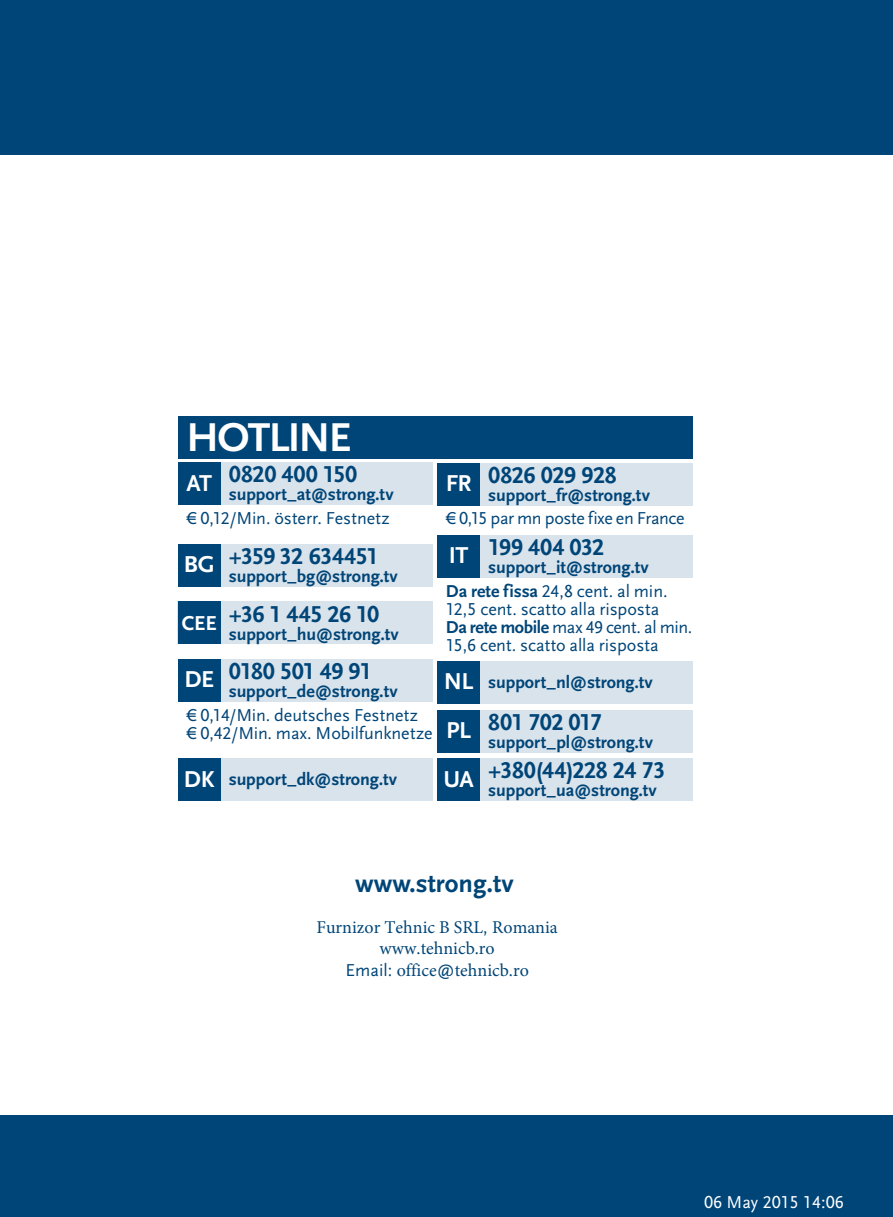
<style>
.page{position:relative;width:893px;height:1217px;background:#fff}
.page>*{position:absolute;margin:0;border:0;box-sizing:border-box;transform-origin:0 0}
.t1{font:700 42px "Scala Sans LF";letter-spacing:-.04em;color:#fff}
.t2{font:700 26.7px "Scala Sans LF";color:#004578}
.t3{font:700 24px "Scala Sans LF";letter-spacing:-.015em;color:#004578}
.t4{font:700 21px "Scala Sans LF";color:#fff}
.t5{font:700 18px/24px "Scala Sans LF";letter-spacing:-.005em;color:#004578}
.t6{font:18px/18px "Scala Sans LF";letter-spacing:-.005em;color:#004578}
.t7{font:18px/21.6px "Minion Pro";color:#004578;text-align:center}
.t8{font:18px "Scala Sans LF";letter-spacing:-.025em;color:#004578}
.t9{font:18px "Scala Sans LF";color:#fff}
.s1{color:#fff}
.s2{font-size:24px;color:#fff}
.s3{font-weight:400}
.s4{font-weight:700}
.s5{font-family:"Scala Sans LF"}
</style>
<div class="page">
<div style="left:0;top:1114px;width:893px;height:102px;background:#004578"></div>
<div style="left:0;top:1px;width:884px;height:153px;background:#004578"></div>
<div style="left:883px;top:1px;width:10px;height:152px;background:#004578"></div>
<div style="left:178px;top:416px;width:514px;height:42px;background:#004578"></div>
<div style="left:220px;top:544px;width:213px;height:42px;background:#d9e3eb"></div>
<div style="left:178px;top:544px;width:42px;height:42px;background:#004578"></div>
<div style="left:220px;top:758px;width:213px;height:43px;background:#d9e3eb"></div>
<div style="left:178px;top:758px;width:42px;height:43px;background:#004578"></div>
<div style="left:480px;top:661px;width:212px;height:42px;background:#d9e3eb"></div>
<div style="left:437px;top:661px;width:43px;height:42px;background:#004578"></div>
<div style="left:220px;top:462px;width:213px;height:43px;background:#d9e3eb"></div>
<div style="left:178px;top:462px;width:42px;height:43px;background:#004578"></div>
<div style="left:220px;top:659px;width:213px;height:42px;background:#d9e3eb"></div>
<div style="left:178px;top:659px;width:42px;height:42px;background:#004578"></div>
<div style="left:178px;top:601px;width:255px;height:43px;background:#d9e3eb"></div>
<div style="left:178px;top:601px;width:42px;height:43px;background:#004578"></div>
<div style="left:480px;top:709px;width:212px;height:43px;background:#d9e3eb"></div>
<div style="left:437px;top:709px;width:43px;height:43px;background:#004578"></div>
<div style="left:480px;top:758px;width:212px;height:42px;background:#d9e3eb"></div>
<div style="left:437px;top:758px;width:43px;height:42px;background:#004578"></div>
<div style="left:480px;top:462px;width:212px;height:43px;background:#d9e3eb"></div>
<div style="left:437px;top:462px;width:43px;height:43px;background:#004578"></div>
<div style="left:480px;top:535px;width:212px;height:42px;background:#d9e3eb"></div>
<div style="left:437px;top:535px;width:43px;height:42px;background:#004578"></div>
<h1 class="t1" style="left:186px;top:415px;width:166px">HOTLINE</h1>
<h3 class="t3" style="left:186px;top:461px;width:172px"><span class="s1">AT</span> 0820 400 150</h3>
<p class="t5" style="left:229px;top:483px;width:166px">support_at@strong.tv</p>
<p class="t6" style="left:187px;top:509px;width:204px">€ 0,12/Min. österr. Festnetz</p>
<h3 class="t3" style="left:184px;top:543px;width:196px"><span class="s1">BG</span> +359 32 634451</h3>
<p class="t5" style="left:229px;top:564px;width:171px">support_bg@strong.tv</p>
<p class="t4" style="left:182px;top:611px;width:36px">CEE</p>
<h3 class="t3" style="left:229px;top:600px;width:152px">+36 1 445 26 10</h3>
<p class="t5" style="left:229px;top:622px;width:171px">support_hu@strong.tv</p>
<h3 class="t3" style="left:184px;top:658px;width:189px"><span class="s1">DE</span> 0180 501 49 91</h3>
<p class="t5" style="left:229px;top:679px;width:170px">support_de@strong.tv</p>
<p class="t6" style="left:187px;top:706px;width:247px">€ 0,14/Min. deutsches Festnetz<br>€ 0,42/Min. max. Mobilfunknetze</p>
<p class="t5" style="left:184px;top:767px;width:215px"><span class="s2">DK</span> support_dk@strong.tv</p>
<h3 class="t3" style="left:446px;top:461px;width:172px"><span class="s1">FR</span> 0826 029 928</h3>
<p class="t5" style="left:488px;top:483px;width:163px">support_fr@strong.tv</p>
<p class="t8" style="left:446px;top:508px;width:240px">€ 0,15 par mn poste fixe en France</p>
<h3 class="t3" style="left:449px;top:534px;width:157px"><span class="s1">IT</span> 199 404 032</h3>
<p class="t5" style="left:446px;top:555px;width:223px;text-indent:42px">support_it@strong.tv<br>Da rete fissa <span class="s3">24,8 cent. al min.</span></p>
<p class="t6" style="left:446px;top:600px;width:248px">12,5 cent. scatto alla risposta<br><span class="s4">Da rete mobile</span> max 49 cent. al min.<br>15,6 cent. scatto alla risposta</p>
<p class="t5" style="left:444px;top:670px;width:210px"><span class="s2">NL</span> support_nl@strong.tv</p>
<h3 class="t3" style="left:446px;top:708px;width:157px"><span class="s1">PL</span> 801 702 017</h3>
<p class="t5" style="left:488px;top:730px;width:166px">support_pl@strong.tv</p>
<h3 class="t3" style="left:443px;top:757px;width:223px"><span class="s1">UA</span> +380(44)228 24 73</h3>
<p class="t5" style="left:488px;top:778px;width:170px">support_ua@strong.tv</p>
<h2 class="t2" style="left:355px;top:868px;width:160px">www.strong.tv</h2>
<p class="t7" style="left:316px;top:915px;width:243px">Furnizor Tehnic B SRL<span class="s5">,</span> Romania www.tehnicb.ro<br><span class="s5">Email:</span> office<span class="s5">@</span>tehnicb.ro</p>
<p class="t9" style="left:704px;top:1192px;width:141px">06 May 2015 14:06</p>
</div>
